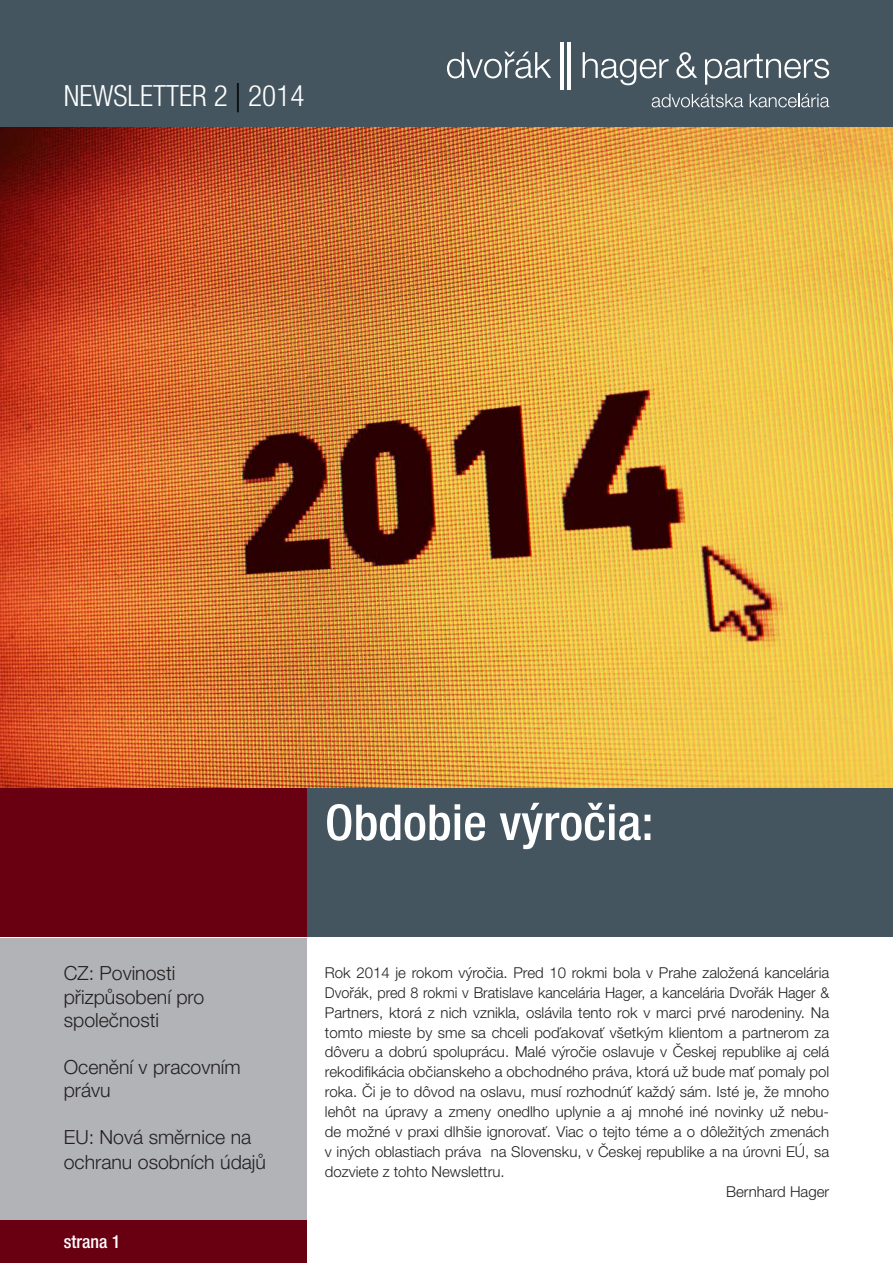
<style>
.page{position:relative;width:893px;height:1263px;background:#fff}
.page>*{position:absolute;margin:0;border:0;box-sizing:border-box;transform-origin:0 0}
.Hlavni_titulek{font:500 condensed 49.5px "Helvetica Neue LT Pro";color:#fff;scale:1.04 1}
.t1{font:300 condensed 29.25px "Helvetica Neue LT Pro";color:#fff}
.obsah{font:300 19.5px/23.4px "Helvetica Neue LT Pro";color:#231f20}
.t2{font:500 condensed 18px "Helvetica Neue LT Pro";color:#fff}
.editorial{font:300 15px/20px "Helvetica Neue LT Pro";color:#231f20;text-align:justify}
.s1{font-stretch:normal;color:#000}
</style>
<div class="page">
<div style="left:0;top:788px;width:893px;height:149px;background:#45555f"></div>
<div style="left:0;top:938px;width:307px;height:325px;background:#b2b3b7"></div>
<div style="left:0;top:788px;width:307px;height:149px;background:#690011"></div>
<div style="left:0;top:0;width:893px;height:128px;background:#45555f"></div>
<div style="left:0;top:1220px;width:307px;height:43px;background:#690011"></div>
<svg style="left:447px;top:52px;width:104px;height:26px"></svg>
<svg style="left:583px;top:52px;width:85px;height:33px"></svg>
<svg style="left:676px;top:52px;width:21px;height:26px"></svg>
<svg style="left:705px;top:54px;width:124px;height:31px"></svg>
<hr style="left:561px;top:43px;width:3px;height:47px;background:#fff">
<hr style="left:567px;top:43px;width:4px;height:47px;background:#fff">
<svg style="left:652px;top:93px;width:91px;height:14px"></svg>
<svg style="left:750px;top:93px;width:79px;height:14px"></svg>
<img style="left:0;top:128px;width:893px;height:660px">
<p class="t1" style="left:64px;top:79px;width:242px">NEWSLETTER 2 <span class="s1">|</span> 2014</p>
<p class="obsah" style="left:64px;top:961px;width:142px">CZ: Povinosti přizpůsobení pro společnosti</p>
<p class="obsah" style="left:64px;top:1055px;width:179px">Ocenění v pracovním právu</p>
<p class="obsah" style="left:64px;top:1124px;width:204px;line-height:25.2px">EU: Nová směrnice na ochranu osobních údajů</p>
<p class="t2" style="left:64px;top:1231px;width:58px">strana 1</p>
<p class="Hlavni_titulek" style="left:325px;top:793px;width:318px">Obdobie výročia:</p>
<p class="editorial" style="left:325px;top:962px;width:506px">Rok 2014 je rokom výročia. Pred 10 rokmi bola v Prahe založená kancelária Dvořák, pred 8 rokmi v Bratislave kancelária Hager, a kancelária Dvořák Hager &amp; Partners, ktorá z nich vznikla, oslávila tento rok v marci prvé narodeniny. Na tomto mieste by sme sa chceli poďakovať všetkým klientom a partnerom za dôveru a dobrú spoluprácu. Malé výročie oslavuje v Českej republike aj celá rekodifikácia občianskeho a obchodného práva, ktorá už bude mať pomaly pol roka. Či je to dôvod na oslavu, musí rozhodnúť každý sám. Isté je, že mnoho lehôt na úpravy a zmeny onedlho uplynie a aj mnohé iné novinky už nebu&shy;de možné v praxi dlhšie ignorovať. Viac o tejto téme a o dôležitých zmenách v iných oblastiach práva na Slovensku, v Českej republike a na úrovni EÚ, sa dozviete z tohto Newslettru.</p>
<p class="editorial" style="left:726px;top:1181px;width:105px">Bernhard Hager</p>
</div>
